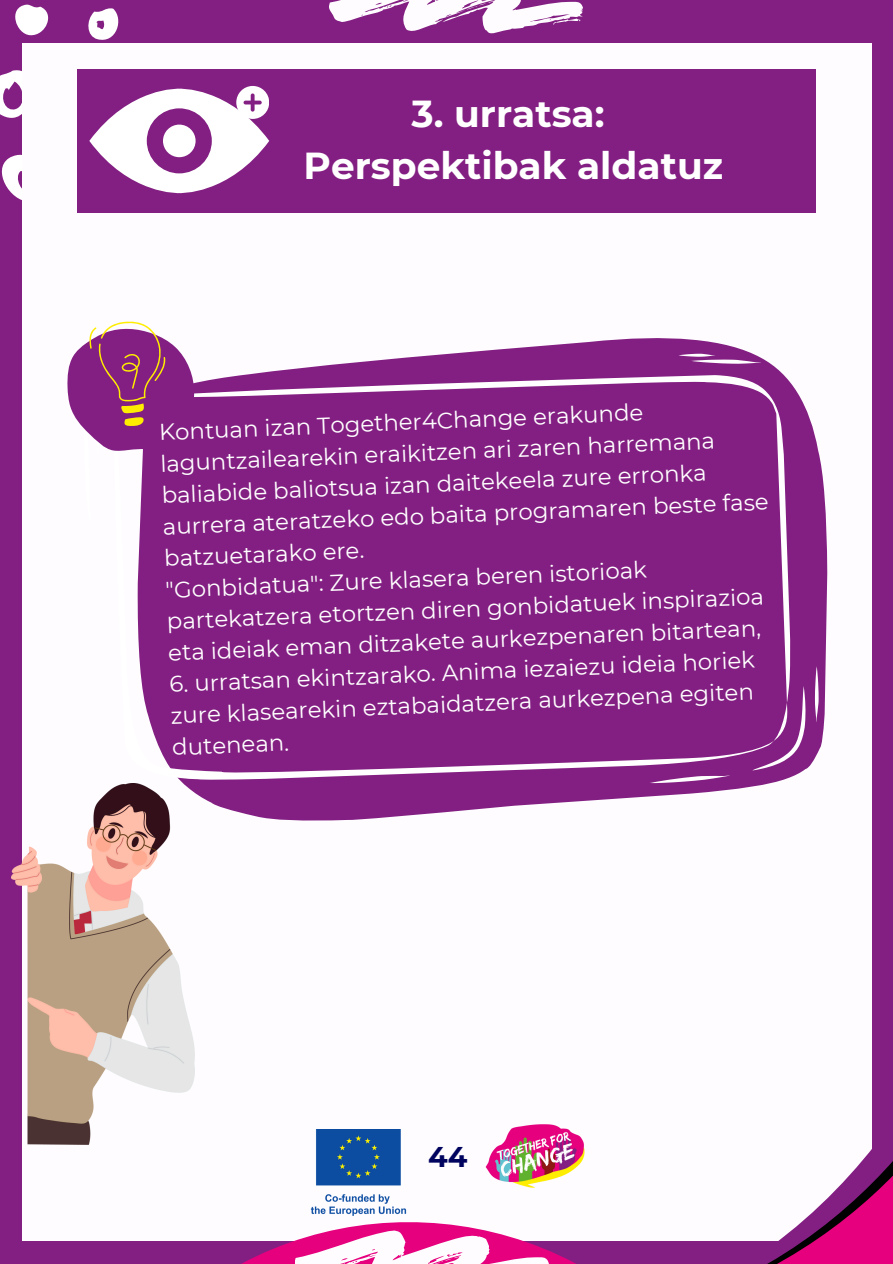
<style>
.page{position:relative;width:893px;height:1264px;background:#fff}
.page>*{position:absolute;margin:0;border:0;box-sizing:border-box;transform-origin:0 0}
.t1{font:700 37.5px/51.8px "Montserrat";color:#fff;text-align:center}
.t2{font:700 28.5px "Montserrat";color:#01045f}
.t3{font:22.8px/31.8px "Montserrat";color:#fff}
</style>
<div class="page">
<div style="left:0;top:0;width:892px;height:1263px;background:#831f82"></div>
<svg style="left:15px;top:4px;width:34px;height:32px"></svg>
<svg style="left:88px;top:8px;width:31px;height:32px"></svg>
<svg style="left:0;top:64px;width:23px;height:71px"></svg>
<svg style="left:1px;top:152px;width:22px;height:50px"></svg>
<div style="left:23px;top:43px;width:848px;height:1197px;background:#fefcff"></div>
<svg style="left:195px;top:1124px;width:422px;height:139px"></svg>
<svg style="left:329px;top:0;width:253px;height:34px"></svg>
<svg style="left:295px;top:1230px;width:253px;height:33px;background:#f188c3"></svg>
<div style="left:77px;top:69px;width:738px;height:143px;background:#831f82"></div>
<svg style="left:89px;top:86px;width:180px;height:108px"></svg>
<div style="left:163px;top:125px;width:32px;height:32px;background:#fff;border-radius:50%"></div>
<svg style="left:210px;top:338px;width:618px;height:483px"></svg>
<div style="left:137px;top:352px;width:667px;height:450px;background:#831f82"></div>
<svg style="left:746px;top:666px;width:74px;height:104px;background:#90378f"></svg>
<svg style="left:678px;top:352px;width:83px;height:15px"></svg>
<svg style="left:649px;top:774px;width:81px;height:10px"></svg>
<svg style="left:67px;top:321px;width:127px;height:203px"></svg>
<img style="left:12px;top:783px;width:182px;height:361px">
<svg style="left:617px;top:1063px;width:275px;height:200px"></svg>
<p class="t1" style="left:303px;top:88px;width:421px">3. urratsa:<br>Perspektibak aldatuz</p>
<p class="t3" style="left:158px;top:415px;width:608px;rotate:-2deg">Kontuan izan Together4Change erakunde laguntzailearekin eraikitzen ari zaren harremana baliabide baliotsua izan daitekeela zure erronka aurrera ateratzeko edo baita programaren beste fase batzuetarako ere.</p>
<p class="t3" style="left:165px;top:572px;width:599px;line-height:31.2px;rotate:-2deg">"Gonbidatua": Zure klasera beren istorioak partekatzera etortzen diren gonbidatuek inspirazioa eta ideiak eman ditzakete aurkezpenaren bitartean,</p>
<p class="t3" style="left:169px;top:666px;width:587px;line-height:32.2px;text-align:justify;rotate:-2deg">6. urratsan ekintzarako. Anima iezaiezu ideia horiek zure klasearekin eztabaidatzera aurkezpena egiten dutenean.</p>
<p class="t2" style="left:428px;top:1139px;width:41px">44</p>
</div>
